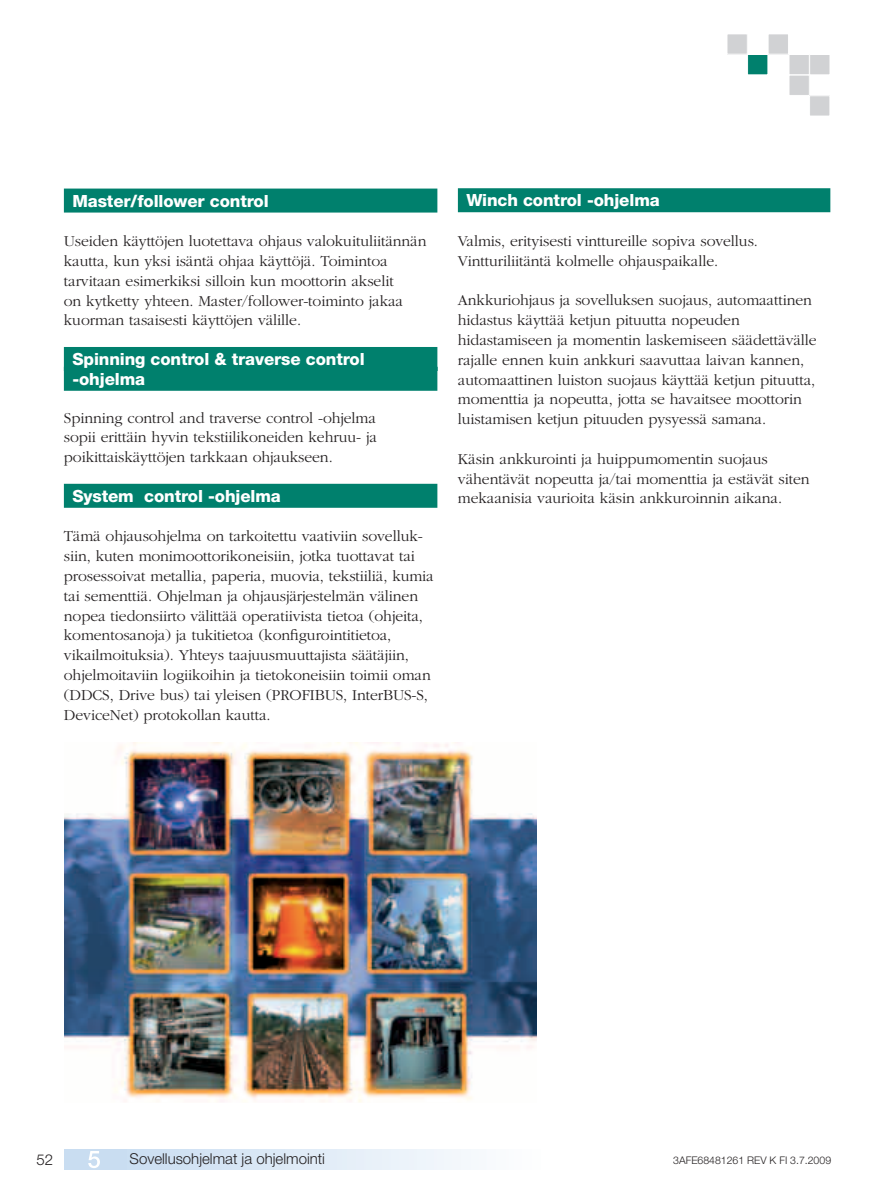
<style>
.page{position:relative;width:894px;height:1189px;background:#fff}
.page>*{position:absolute;margin:0;border:0;box-sizing:border-box;transform-origin:0 0}
.t1{font:800 16.8px/19.8px "Helvetica Neue";letter-spacing:-.005em;color:#fff}
.t2{font:300 15.75px/19.8px "Garamond";letter-spacing:-.005em;color:#231f20}
.t3{font:300 15px "Helvetica Neue";color:#231f20}
.t4{font:300 10.5px "Helvetica Neue";color:#231f20}
</style>
<div class="page">
<div style="left:726px;top:34px;width:21px;height:20px;background:#d1d2d4"></div>
<div style="left:726px;top:33px;width:21px;height:22px;border:1px solid #fff"></div>
<div style="left:747px;top:54px;width:20px;height:21px;background:#00806d"></div>
<div style="left:746px;top:54px;width:21px;height:21px;border:1px solid #fff"></div>
<div style="left:767px;top:34px;width:21px;height:20px;background:#d1d2d4"></div>
<div style="left:767px;top:33px;width:21px;height:22px;border:1px solid #fff"></div>
<div style="left:788px;top:54px;width:20px;height:21px;background:#d1d2d4"></div>
<div style="left:788px;top:54px;width:21px;height:21px;border:1px solid #fff"></div>
<div style="left:809px;top:54px;width:20px;height:21px;background:#d1d2d4"></div>
<div style="left:808px;top:54px;width:21px;height:21px;border:1px solid #fff"></div>
<div style="left:788px;top:75px;width:20px;height:20px;background:#d1d2d4"></div>
<div style="left:788px;top:75px;width:21px;height:21px;border:1px solid #fff"></div>
<div style="left:809px;top:96px;width:20px;height:20px;background:#d1d2d4"></div>
<div style="left:808px;top:95px;width:21px;height:21px;border:1px solid #fff"></div>
<div style="left:64px;top:1149px;width:531px;height:20px;background:linear-gradient(to right,#c3d9f0,#fff)"></div>
<svg style="left:88px;top:1151px;width:12px;height:17px"></svg>
<img style="left:64px;top:743px;width:472px;height:359px">
<div style="left:64px;top:189px;width:373px;height:24px;background:#00806d"></div>
<div style="left:64px;top:347px;width:373px;height:24px;background:#00806d"></div>
<div style="left:64px;top:367px;width:373px;height:24px;background:#00806d"></div>
<div style="left:64px;top:484px;width:373px;height:24px;background:#00806d"></div>
<div style="left:457px;top:188px;width:372px;height:24px;background:#00806d"></div>
<p class="t1" style="left:72px;top:192px;width:198px">Master/follower control</p>
<p class="t2" style="left:64px;top:233px;width:364px">Useiden käyttöjen luotettava ohjaus valokuituliitännän kautta, kun yksi isäntä ohjaa käyttöjä. Toimintoa tarvitaan esimerkiksi silloin kun moottorin akselit<br>on kytketty yhteen. Master/follower-toiminto jakaa kuorman tasaisesti käyttöjen välille.</p>
<p class="t1" style="left:72px;top:351px;width:294px">Spinning control &amp; traverse control -ohjelma</p>
<p class="t2" style="left:64px;top:409px;width:314px;text-align:justify">Spinning control and traverse control -ohjelma sopii erittäin hyvin tekstiilikoneiden kehruu- ja poikittaiskäyttöjen tarkkaan ohjaukseen.</p>
<p class="t1" style="left:72px;top:487px;width:210px">System control -ohjelma</p>
<p class="t2" style="left:64px;top:528px;width:371px">Tämä ohjausohjelma on tarkoitettu vaativiin sovelluk&shy;siin, kuten monimoottorikoneisiin, jotka tuottavat tai prosessoivat metallia, paperia, muovia, tekstiiliä, kumia tai sementtiä. Ohjelman ja ohjausjärjestelmän välinen nopea tiedonsiirto välittää operatiivista tietoa (ohjeita, komentosanoja) ja tukitietoa (konfigurointitietoa, vikailmoituksia). Yhteys taajuusmuuttajista säätäjiin, ohjelmoitaviin logiikoihin ja tietokoneisiin toimii oman (DDCS, Drive bus) tai yleisen (PROFIBUS, InterBUS-S, DeviceNet) protokollan kautta.</p>
<p class="t1" style="left:466px;top:192px;width:195px">Winch control -ohjelma</p>
<p class="t2" style="left:457px;top:232px;width:301px">Valmis, erityisesti vinttureille sopiva sovellus.<br>Vintturiliitäntä kolmelle ohjauspaikalle.</p>
<p class="t2" style="left:457px;top:292px;width:360px">Ankkuriohjaus ja sovelluksen suojaus, automaattinen hidastus käyttää ketjun pituutta nopeuden hidastamiseen ja momentin laskemiseen säädettävälle rajalle ennen kuin ankkuri saavuttaa laivan kannen, automaattinen luiston suojaus käyttää ketjun pituutta, momenttia ja nopeutta, jotta se havaitsee moottorin luistamisen ketjun pituuden pysyessä samana.</p>
<p class="t2" style="left:457px;top:450px;width:353px">Käsin ankkurointi ja huippumomentin suojaus vähentävät nopeutta ja/tai momenttia ja estävät siten mekaanisia vaurioita käsin ankkuroinnin aikana.</p>
<p class="t3" style="left:37px;top:1154px;width:18px">52</p>
<p class="t3" style="left:129px;top:1154px;width:197px">Sovellusohjelmat ja ohjelmointi</p>
<p class="t4" style="left:673px;top:1157px;width:159px">3AFE68481261 REV K FI 3.7.2009</p>
</div>
